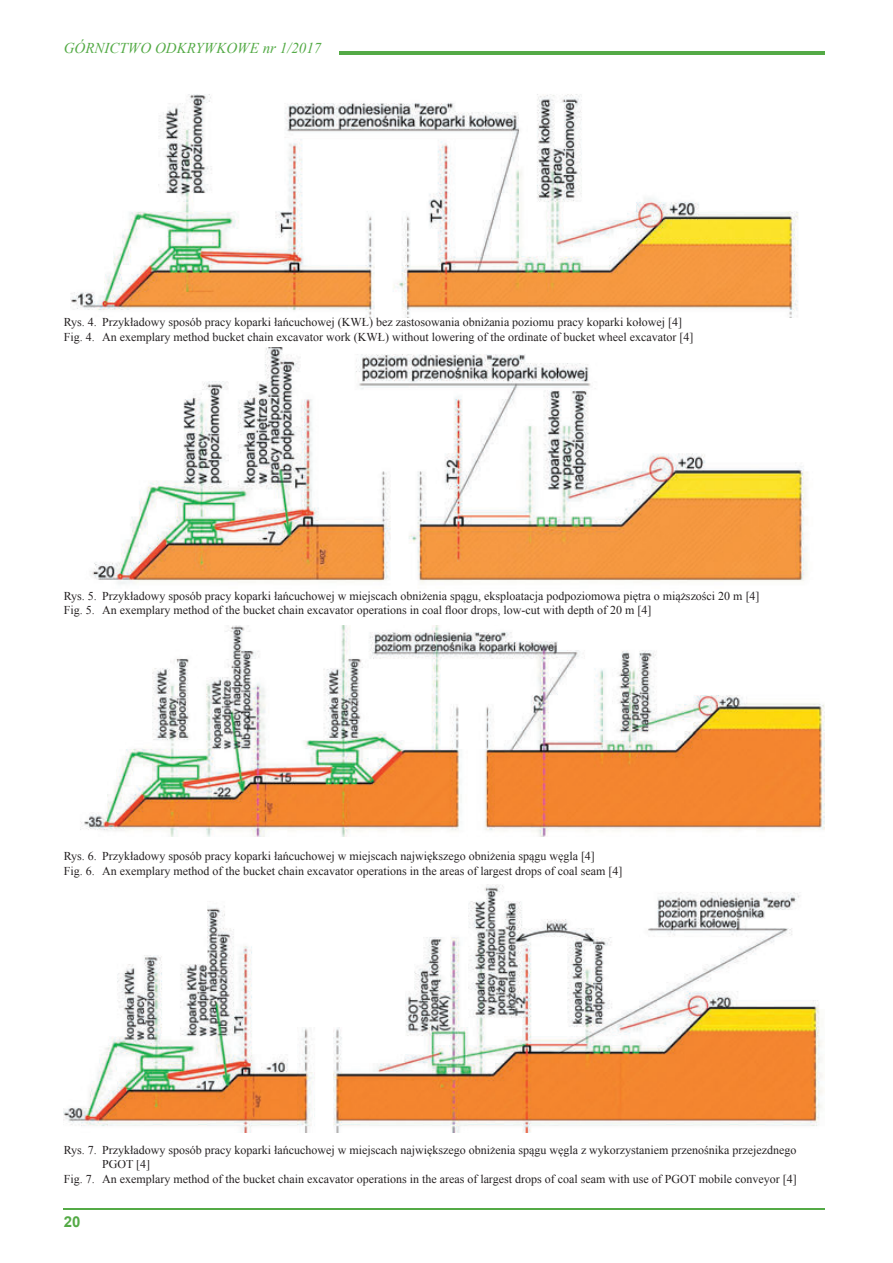
<style>
.page{position:relative;width:893px;height:1263px;background:#fff}
.page>*{position:absolute;margin:0;border:0;box-sizing:border-box;transform-origin:0 0}
.t1{font:italic 15px "Times New Roman";color:#54aa46}
.t2{font:700 15px "Arial";color:#54aa46}
.t3{font:12px/14.4px "Times New Roman";color:#231f20}
</style>
<div class="page">
<hr style="left:64px;top:1208px;width:761px;height:1px;background:#54aa46">
<hr style="left:340px;top:51px;width:485px;height:3px;background:#54aa46">
<img style="left:71px;top:94px;width:727px;height:223px">
<img style="left:90px;top:348px;width:718px;height:236px">
<img style="left:80px;top:625px;width:745px;height:212px">
<img style="left:64px;top:885px;width:759px;height:247px">
<p class="t1" style="left:64px;top:37px;width:259px">GÓRNICTWO ODKRYWKOWE nr 1/2017</p>
<p class="t3" style="left:64px;top:315px;width:631px">Rys. 4. Przykładowy sposób pracy koparki łańcuchowej (KWŁ) bez zastosowania obniżania poziomu pracy koparki kołowej [4]<br>Fig. 4. An exemplary method bucket chain excavator work (KWŁ) without lowering of the ordinate of bucket wheel excavator [4]</p>
<p class="t3" style="left:64px;top:588px;width:697px">Rys. 5. Przykładowy sposób pracy koparki łańcuchowej w miejscach obniżenia spągu, eksploatacja podpoziomowa piętra o miąższości 20 m [4]<br>Fig. 5. An exemplary method of the bucket chain excavator operations in coal floor drops, low-cut with depth of 20 m [4]</p>
<p class="t3" style="left:64px;top:849px;width:560px">Rys. 6. Przykładowy sposób pracy koparki łańcuchowej w miejscach największego obniżenia spągu węgla [4]<br>Fig. 6. An exemplary method of the bucket chain excavator operations in the areas of largest drops of coal seam [4]</p>
<p class="t3" style="left:64px;top:1142px;width:734px">Rys. 7. Przykładowy sposób pracy koparki łańcuchowej w miejscach największego obniżenia spągu węgla z wykorzystaniem przenośnika przejezdnego</p>
<p class="t3" style="left:102px;top:1157px;width:50px">PGOT [4]</p>
<p class="t3" style="left:64px;top:1171px;width:734px">Fig. 7. An exemplary method of the bucket chain excavator operations in the areas of largest drops of coal seam with use of PGOT mobile conveyor [4]</p>
<p class="t2" style="left:64px;top:1212px;width:18px">20</p>
</div>
